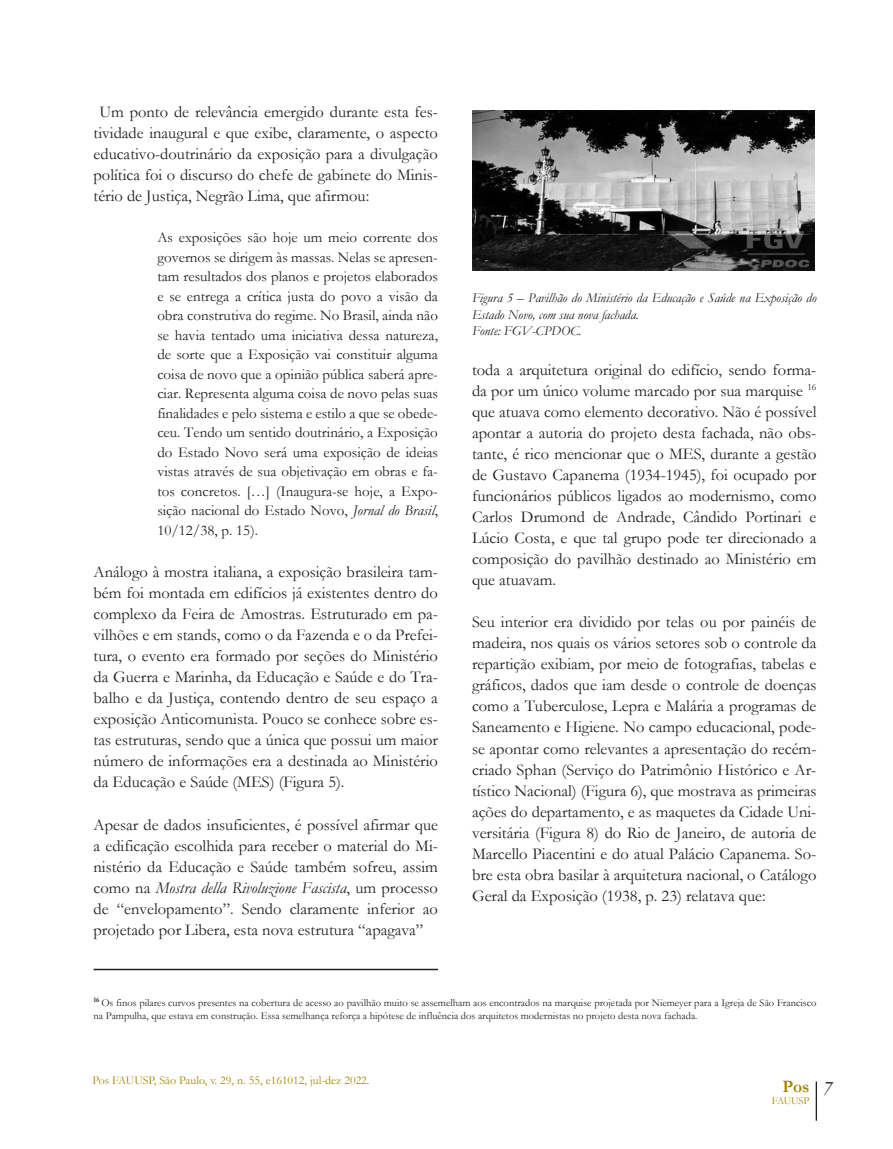
<style>
.page{position:relative;width:893px;height:1149px;background:#fff}
.page>*{position:absolute;margin:0;border:0;box-sizing:border-box;transform-origin:0 0}
.t1{font:700 17.55px "Garamond";color:#a78602}
.t2{font:16.5px/21px "Garamond";color:#231f20;text-align:justify}
.t3{font:15px/19.5px "Garamond";color:#231f20;text-align:justify}
.t4{font:italic 13.5px/16.2px "Garamond";color:#231f20}
.t5{font:12px "Garamond";color:#a78602}
.t6{font:10.5px/12.6px "Garamond";color:#231f20}
.t7{font:10.5px "Garamond";color:#a78602}
.s1{font-style:italic}
</style>
<div class="page">
<hr style="left:816px;top:1081px;width:1px;height:39px;background:#231f20">
<img style="left:472px;top:111px;width:343px;height:159px">
<hr style="left:94px;top:968px;width:344px;height:1px;background:#231f20">
<p class="t2" style="left:94px;top:101px;width:346px;text-indent:6px">Um ponto de relevância emergido durante esta fes&shy;tividade inaugural e que exibe, claramente, o aspecto educativo-doutrinário da exposição para a divulgação política foi o discurso do chefe de gabinete do Minis&shy;tério de Justiça, Negrão Lima, que afirmou:</p>
<p class="t3" style="left:157px;top:227px;width:282px">As exposições são hoje um meio corrente dos governos se dirigem às massas. Nelas se apresen&shy;tam resultados dos planos e projetos elaborados e se entrega a crítica justa do povo a visão da obra construtiva do regime. No Brasil, ainda não se havia tentado uma iniciativa dessa natureza, de sorte que a Exposição vai constituir alguma coisa de novo que a opinião pública saberá apre&shy;ciar. Representa alguma coisa de novo pelas suas finalidades e pelo sistema e estilo a que se obede&shy;ceu. Tendo um sentido doutrinário, a Exposição do Estado Novo será uma exposição de ideias vistas através de sua objetivação em obras e fa&shy;tos concretos. […] (Inaugura-se hoje, a Expo&shy;sição nacional do Estado Novo, <span class="s1">Jornal do Brasil</span>, 10/12/38, p. 15).</p>
<p class="t2" style="left:94px;top:561px;width:346px">Análogo à mostra italiana, a exposição brasileira tam&shy;bém foi montada em edifícios já existentes dentro do complexo da Feira de Amostras. Estruturado em pa&shy;vilhões e em stands, como o da Fazenda e o da Prefei&shy;tura, o evento era formado por seções do Ministério da Guerra e Marinha, da Educação e Saúde e do Tra&shy;balho e da Justiça, contendo dentro de seu espaço a exposição Anticomunista. Pouco se conhece sobre es&shy;tas estruturas, sendo que a única que possui um maior número de informações era a destinada ao Ministério da Educação e Saúde (MES) (Figura 5).</p>
<p class="t2" style="left:94px;top:813px;width:346px">Apesar de dados insuficientes, é possível afirmar que a edificação escolhida para receber o material do Mi&shy;nistério da Educação e Saúde também sofreu, assim como na <span class="s1">Mostra della Rivoluzione Fascista</span>, um processo de “envelopamento”. Sendo claramente inferior ao projetado por Libera, esta nova estrutura “apagava”</p>
<p class="t4" style="left:472px;top:290px;width:346px">Figura 5 – Pavilhão do Ministério da Educação e Saúde na Exposição do<br>Estado Novo, com sua nova fachada.<br>Fonte: FGV-CPDOC.</p>
<p class="t2" style="left:472px;top:359px;width:346px">toda a arquitetura original do edifício, sendo forma&shy;da por um único volume marcado por sua marquise <sup>16 </sup>que atuava como elemento decorativo. Não é possível apontar a autoria do projeto desta fachada, não obs&shy;tante, é rico mencionar que o MES, durante a gestão de Gustavo Capanema (1934-1945), foi ocupado por funcionários públicos ligados ao modernismo, como Carlos Drumond de Andrade, Cândido Portinari e Lúcio Costa, e que tal grupo pode ter direcionado a composição do pavilhão destinado ao Ministério em que atuavam.</p>
<p class="t2" style="left:472px;top:611px;width:346px">Seu interior era dividido por telas ou por painéis de madeira, nos quais os vários setores sob o controle da repartição exibiam, por meio de fotografias, tabelas e gráficos, dados que iam desde o controle de doenças como a Tuberculose, Lepra e Malária a programas de Saneamento e Higiene. No campo educacional, pode&shy;se apontar como relevantes a apresentação do recém&shy;criado Sphan (Serviço do Patrimônio Histórico e Ar&shy;tístico Nacional) (Figura 6), que mostrava as primeiras ações do departamento, e as maquetes da Cidade Uni&shy;versitária (Figura 8) do Rio de Janeiro, de autoria de Marcello Piacentini e do atual Palácio Capanema. So&shy;bre esta obra basilar à arquitetura nacional, o Catálogo Geral da Exposição (1938, p. 23) relatava que:</p>
<p class="t6" style="left:94px;top:996px;width:724px"><sup>16</sup> Os finos pilares curvos presentes na cobertura de acesso ao pavilhão muito se assemelham aos encontrados na marquise projetada por Niemeyer para a Igreja de São Francisco na Pampulha, que estava em construção. Essa semelhança reforça a hipótese de influência dos arquitetos modernistas no projeto desta nova fachada.</p>
<p class="t5" style="left:92px;top:1071px;width:279px">Pos FAUUSP, São Paulo, v. 29, n. 55, e161012, jul-dez 2022.</p>
<p class="t1" style="left:783px;top:1073px;width:28px">Pos</p>
<p class="t7" style="left:772px;top:1093px;width:62px">FAUUSP <sup>7</sup></p>
</div>
